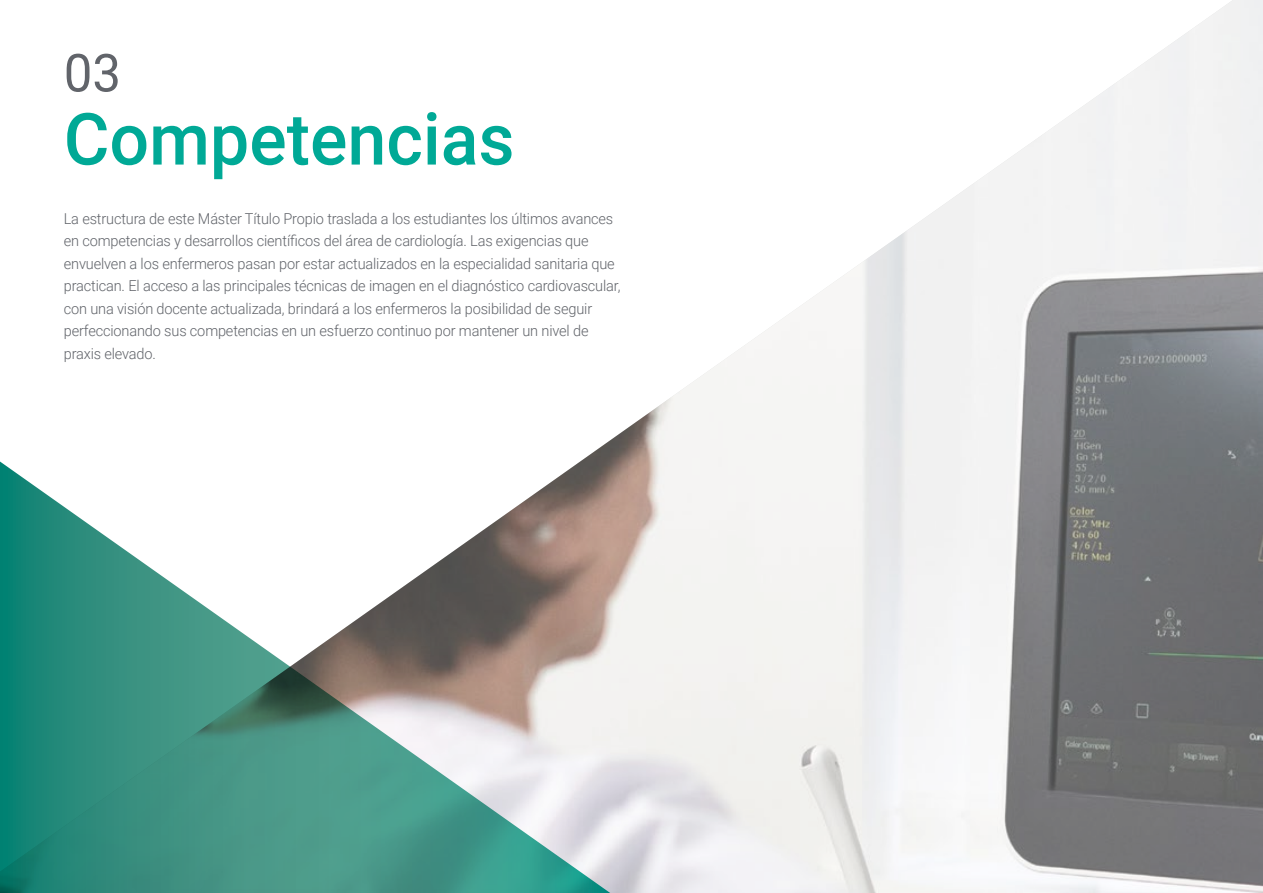
<style>
.page{position:relative;width:1263px;height:893px;background:#fff}
.page>*{position:absolute;margin:0;border:0;box-sizing:border-box;transform-origin:0 0}
.t1{font:500 72px "Roboto";color:#00a996}
.t2{font:52.5px "Roboto";color:#61646a}
.t3{font:300 15px/22.5px "Roboto";letter-spacing:-.01em;color:#61646a}
</style>
<div class="page">
<img style="left:602px;top:0;width:661px;height:893px">
<svg style="left:0;top:446px;width:640px;height:447px"></svg>
<h2 class="t2" style="left:64px;top:36px;width:59px">03</h2>
<h1 class="t1" style="left:64px;top:89px;width:452px">Competencias</h1>
<p class="t3" style="left:64px;top:207px;width:558px">La estructura de este Máster Título Propio traslada a los estudiantes los últimos avances en competencias y desarrollos científicos del área de cardiología. Las exigencias que envuelven a los enfermeros pasan por estar actualizados en la especialidad sanitaria que practican. El acceso a las principales técnicas de imagen en el diagnóstico cardiovascular, con una visión docente actualizada, brindará a los enfermeros la posibilidad de seguir perfeccionando sus competencias en un esfuerzo continuo por mantener un nivel de praxis elevado.</p>
</div>
